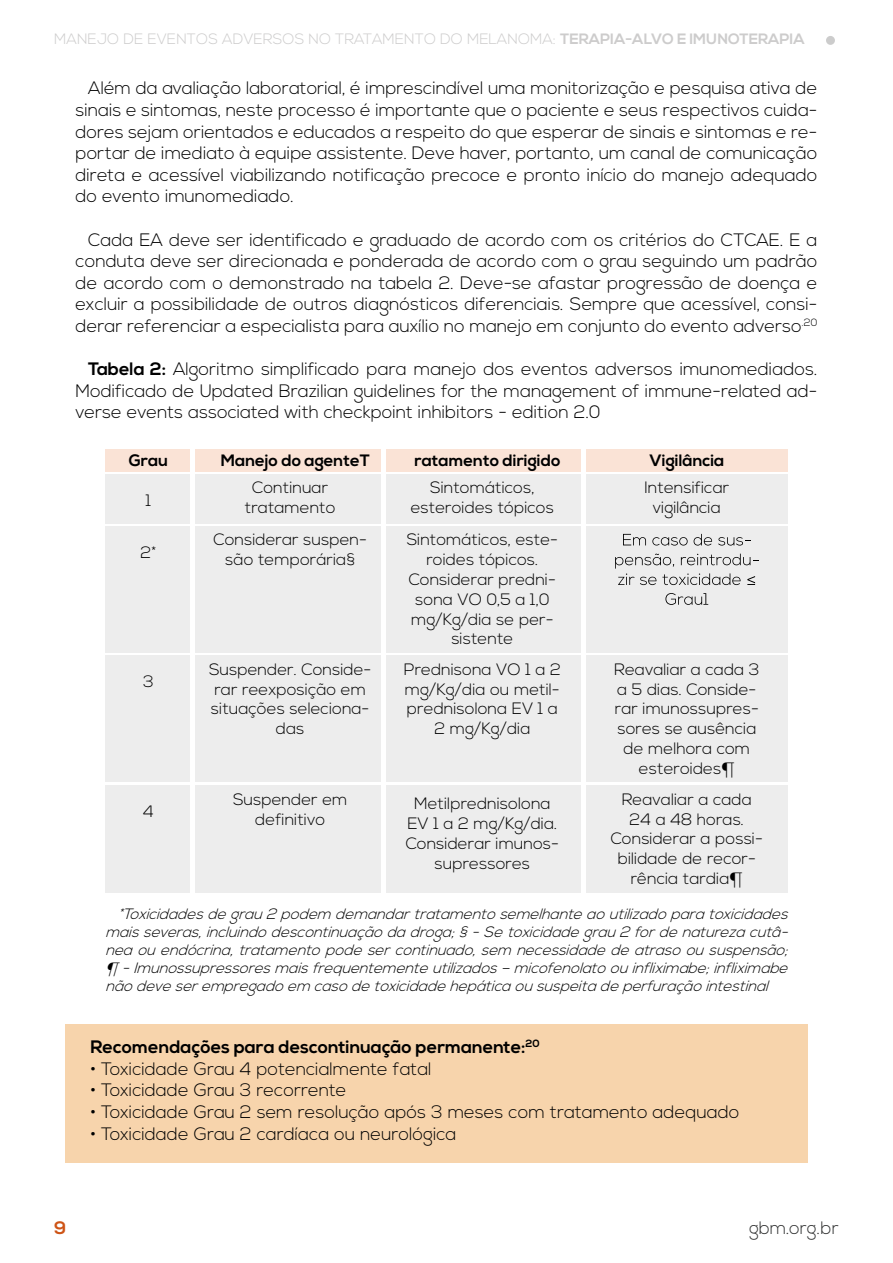
<style>
.page{position:relative;width:893px;height:1263px;background:#fff}
.page>*{position:absolute;margin:0;border:0;box-sizing:border-box;transform-origin:0 0}
.t1{font:300 18px/21.6px "Nexa";color:#000;text-align:justify}
.t2{font:700 18px "Nexa";color:#000}
.t3{font:300 18px "Nexa";color:#303131}
.t4{font:700 18px "Nexa";color:#ce5416}
.t5{font:300 16.5px/19.8px "Nexa";color:#000;text-align:center}
.t6{font:700 16.5px "Nexa";color:#000}
.t7{font:italic 300 15px/18px "Nexa";color:#000;text-align:justify}
.t8{font:300 15px "Nexa";color:#cdcccc}
.s1{font-weight:700}
</style>
<div class="page">
<div style="left:826px;top:36px;width:9px;height:9px;background:#ccc;border-radius:50%"></div>
<div style="left:105px;top:449px;width:683px;height:22px;background:#fae3d6"></div>
<div style="left:105px;top:474px;width:683px;height:50px;background:#ededed"></div>
<div style="left:105px;top:526px;width:683px;height:126px;background:#ededed"></div>
<svg style="left:623px;top:534px;width:23px;height:11px"></svg>
<svg style="left:652px;top:537px;width:36px;height:8px"></svg>
<svg style="left:694px;top:534px;width:18px;height:11px"></svg>
<svg style="left:718px;top:537px;width:33px;height:8px"></svg>
<svg style="left:615px;top:553px;width:143px;height:32px"></svg>
<svg style="left:665px;top:593px;width:43px;height:12px"></svg>
<div style="left:105px;top:655px;width:683px;height:127px;background:#ededed"></div>
<div style="left:105px;top:785px;width:683px;height:108px;background:#ededed"></div>
<hr style="left:190px;top:449px;width:4px;height:444px;background:#fff">
<hr style="left:381px;top:449px;width:4px;height:444px;background:#fff">
<div style="left:581px;top:449px;width:5px;height:444px;background:#fff"></div>
<div style="left:66px;top:1025px;width:742px;height:138px;background:#f7d4ac"></div>
<p class="t8" style="left:54px;top:30px;width:752px">MANEJO DE EVENTOS ADVERSOS NO TRATAMENTO DO MELANOMA: <span class="s1">TERAPIA-ALVO E IMUNOTERAPIA</span></p>
<p class="t1" style="left:75px;top:78px;width:744px;text-indent:13px">Além da avaliação laboratorial, é imprescindível uma monitorização e pesquisa ativa de sinais e sintomas, neste processo é importante que o paciente e seus respectivos cuida&shy;dores sejam orientados e educados a respeito do que esperar de sinais e sintomas e re&shy;portar de imediato à equipe assistente. Deve haver, portanto, um canal de comunicação direta e acessível viabilizando notificação precoce e pronto início do manejo adequado do evento imunomediado.</p>
<p class="t1" style="left:75px;top:229px;width:744px;text-indent:13px">Cada EA deve ser identificado e graduado de acordo com os critérios do CTCAE. E a conduta deve ser direcionada e ponderada de acordo com o grau seguindo um padrão de acordo com o demonstrado na tabela 2. Deve-se afastar progressão de doença e excluir a possibilidade de outros diagnósticos diferenciais. Sempre que acessível, consi&shy;derar referenciar a especialista para auxílio no manejo em conjunto do evento adverso<sup>.20</sup></p>
<p class="t1" style="left:75px;top:359px;width:743px;text-indent:13px"><span class="s1">Tabela 2:</span> Algoritmo simplificado para manejo dos eventos adversos imunomediados.<br>Modificado de Updated Brazilian guidelines for the management of immune-related ad&shy;verse events associated with checkpoint inhibitors - edition 2.0</p>
<p class="t6" style="left:129px;top:450px;width:41px">Grau</p>
<p class="t6" style="left:221px;top:450px;width:151px">Manejo do agenteT</p>
<p class="t6" style="left:415px;top:450px;width:148px">ratamento dirigido</p>
<p class="t6" style="left:649px;top:450px;width:77px">Vigilância</p>
<p class="t5" style="left:245px;top:478px;width:92px">Continuar tratamento</p>
<p class="t5" style="left:644px;top:478px;width:86px">Intensificar vigilância</p>
<p class="t5" style="left:411px;top:478px;width:145px">Sintomáticos, esteroides tópicos</p>
<p class="t5" style="left:146px;top:491px;width:7px">1</p>
<p class="t5" style="left:141px;top:543px;width:17px">2*</p>
<p class="t5" style="left:143px;top:672px;width:12px">3</p>
<p class="t5" style="left:143px;top:802px;width:12px">4</p>
<p class="t5" style="left:213px;top:531px;width:155px">Considerar suspen&shy;são temporária§</p>
<p class="t5" style="left:407px;top:531px;width:153px">Sintomáticos, este&shy;roides tópicos.<br>Considerar predni&shy;sona VO 0,5 a 1,0 mg/Kg/dia se per&shy;sistente</p>
<p class="t5" style="left:404px;top:660px;width:159px">Prednisona VO 1 a 2 mg/Kg/dia ou metil&shy;prednisolona EV 1 a<br>2 mg/Kg/dia</p>
<p class="t5" style="left:209px;top:660px;width:164px">Suspender. Conside&shy;rar reexposição em situações seleciona&shy;das</p>
<p class="t5" style="left:614px;top:660px;width:147px">Reavaliar a cada 3 a 5 dias. Conside&shy;rar imunossupres&shy;sores se ausência de melhora com esteroides¶</p>
<p class="t5" style="left:233px;top:790px;width:116px">Suspender em definitivo</p>
<p class="t5" style="left:611px;top:790px;width:154px">Reavaliar a cada<br>24 a 48 horas.<br>Considerar a possi&shy;bilidade de recor&shy;rência tardia¶</p>
<p class="t5" style="left:406px;top:794px;width:155px">Metilprednisolona<br>EV 1 a 2 mg/Kg/dia.<br>Considerar imunos&shy;supressores</p>
<p class="t7" style="left:105px;top:905px;width:689px;text-indent:13px">*Toxicidadesdegrau2 podem demandartratamentosemelhanteaoutilizadoparatoxicidades maisseveras,incluindodescontinuaçãodadroga;§-Setoxicidadegrau2 fordenaturezacutâ&shy;neaouendócrina,tratamentopodesercontinuado,sem necessidadedeatrasooususpensão; ¶ -Imunossupressoresmaisfrequentementeutilizados–micofenolatoouinfliximabe;infliximabe nãodeveserempregadoem casodetoxicidadehepáticaoususpeitadeperfuraçãointestinal</p>
<p class="t2" style="left:90px;top:1037px;width:451px">Recomendações para descontinuação permanente:<sup>20</sup></p>
<p class="t1" style="left:90px;top:1059px;width:343px">• Toxicidade Grau 4 potencialmente fatal</p>
<p class="t1" style="left:90px;top:1080px;width:258px">• Toxicidade Grau 3 recorrente</p>
<p class="t1" style="left:90px;top:1102px;width:651px">• Toxicidade Grau 2 sem resolução após 3 meses com tratamento adequado</p>
<p class="t1" style="left:90px;top:1123px;width:368px">• Toxicidade Grau 2 cardíaca ou neurológica</p>
<p class="t4" style="left:54px;top:1217px;width:14px">9</p>
<p class="t3" style="left:749px;top:1217px;width:91px">gbm.org.br</p>
</div>
